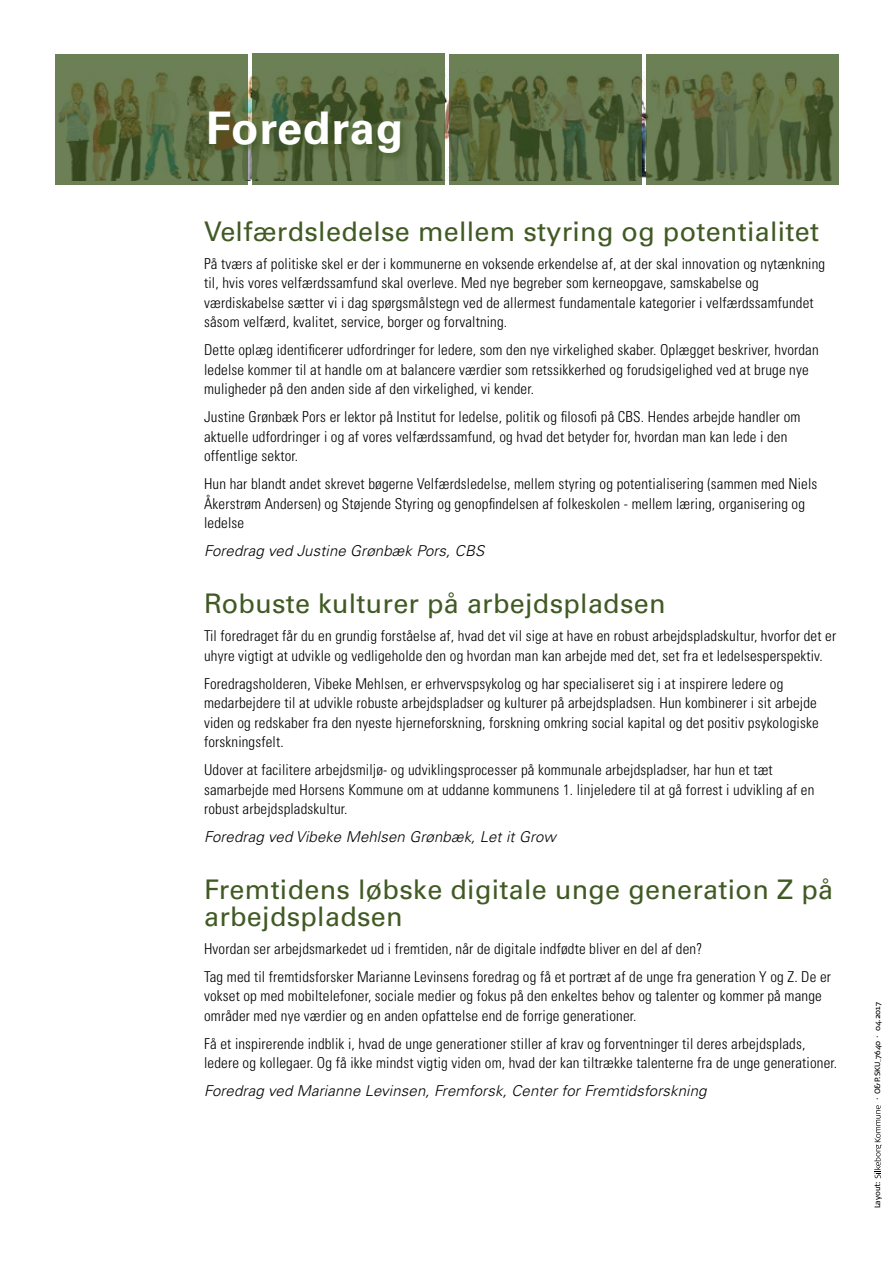
<style>
.page{position:relative;width:893px;height:1263px;background:#fff}
.page>*{position:absolute;margin:0;border:0;box-sizing:border-box;transform-origin:0 0}
.t1{font:700 45px "Univers LT Std";letter-spacing:.025em;color:#fff}
.t2{font:27px/27px "Univers LT Std";letter-spacing:.01em;color:#415a24}
.t3{font:300 condensed 15px/19.5px "Univers LT Std";letter-spacing:.01em;color:#000}
.t4{font:italic 300 15px "Univers LT Std";letter-spacing:.01em;color:#000}
.t5{font:7.65px "Signa Normal";letter-spacing:-.005em;color:#000}
</style>
<div class="page">
<svg style="left:874px;top:1105px;width:8px;height:73px"></svg>
<svg style="left:55px;top:54px;width:193px;height:131px;background:#617247"></svg>
<svg style="left:252px;top:53px;width:193px;height:132px;background:#5f7147"></svg>
<svg style="left:449px;top:54px;width:193px;height:131px;background:#5c6d44"></svg>
<svg style="left:646px;top:54px;width:193px;height:131px;background:#5f7046"></svg>
<div style="left:207px;top:109px;width:201px;height:53px;background:#415a24;opacity:.75"></div>
<h1 class="t1" style="left:206px;top:102px;width:199px">Foredrag</h1>
<h2 class="t2" style="left:204px;top:218px;width:617px">Velfærdsledelse mellem styring og potentialitet</h2>
<p class="t3" style="left:204px;top:254px;width:623px">På tværs af politiske skel er der i kommunerne en voksende erkendelse af, at der skal innovation og nytænkning til, hvis vores velfærdssamfund skal overleve. Med nye begreber som kerneopgave, samskabelse og værdiskabelse sætter vi i dag spørgsmålstegn ved de allermest fundamentale kategorier i velfærdssamfundet såsom velfærd, kvalitet, service, borger og forvaltning.</p>
<p class="t3" style="left:204px;top:340px;width:616px">Dette oplæg identificerer udfordringer for ledere, som den nye virkelighed skaber. Oplægget beskriver, hvordan ledelse kommer til at handle om at balancere værdier som retssikkerhed og forudsigelighed ved at bruge nye muligheder på den anden side af den virkelighed, vi kender.</p>
<p class="t3" style="left:204px;top:407px;width:598px">Justine Grønbæk Pors er lektor på Institut for ledelse, politik og filosofi på CBS. Hendes arbejde handler om aktuelle udfordringer i og af vores velfærdssamfund, og hvad det betyder for, hvordan man kan lede i den offentlige sektor.</p>
<p class="t3" style="left:204px;top:474px;width:615px">Hun har blandt andet skrevet bøgerne Velfærdsledelse, mellem styring og potentialisering (sammen med Niels<br>Åkerstrøm Andersen) og Støjende Styring og genopfindelsen af folkeskolen - mellem læring, organisering og ledelse</p>
<p class="t4" style="left:204px;top:542px;width:282px">Foredrag ved Justine Grønbæk Pors, CBS</p>
<h2 class="t2" style="left:204px;top:590px;width:463px">Robuste kulturer på arbejdspladsen</h2>
<p class="t3" style="left:204px;top:626px;width:634px">Til foredraget får du en grundig forståelse af, hvad det vil sige at have en robust arbejdspladskultur, hvorfor det er uhyre vigtigt at udvikle og vedligeholde den og hvordan man kan arbejde med det, set fra et ledelsesperspektiv.</p>
<p class="t3" style="left:204px;top:673px;width:616px">Foredragsholderen, Vibeke Mehlsen, er erhvervspsykolog og har specialiseret sig i at inspirere ledere og medarbejdere til at udvikle robuste arbejdspladser og kulturer på arbejdspladsen. Hun kombinerer i sit arbejde viden og redskaber fra den nyeste hjerneforskning, forskning omkring social kapital og det positiv psykologiske forskningsfelt.</p>
<p class="t3" style="left:204px;top:760px;width:612px">Udover at facilitere arbejdsmiljø- og udviklingsprocesser på kommunale arbejdspladser, har hun et tæt samarbejde med Horsens Kommune om at uddanne kommunens 1. linjeledere til at gå forrest i udvikling af en robust arbejdspladskultur.</p>
<p class="t4" style="left:204px;top:828px;width:353px">Foredrag ved Vibeke Mehlsen Grønbæk, Let it Grow</p>
<h2 class="t2" style="left:204px;top:876px;width:631px">Fremtidens løbske digitale unge generation Z på arbejdspladsen</h2>
<p class="t3" style="left:204px;top:934px;width:628px;line-height:28px">Hvordan ser arbejdsmarkedet ud i fremtiden, når de digitale indfødte bliver en del af den?<br>Tag med til fremtidsforsker Marianne Levinsens foredrag og få et portræt af de unge fra generation Y og Z. De er</p>
<p class="t3" style="left:204px;top:986px;width:619px">vokset op med mobiltelefoner, sociale medier og fokus på den enkeltes behov og talenter og kommer på mange områder med nye værdier og en anden opfattelse end de forrige generationer.</p>
<p class="t3" style="left:204px;top:1034px;width:634px">Få et inspirerende indblik i, hvad de unge generationer stiller af krav og forventninger til deres arbejdsplads, ledere og kollegaer. Og få ikke mindst vigtig viden om, hvad der kan tiltrække talenterne fra de unge generationer.</p>
<p class="t4" style="left:204px;top:1082px;width:504px">Foredrag ved Marianne Levinsen, Fremforsk, Center for Fremtidsforskning</p>
<p class="t5" style="left:873px;top:1101px;width:100px;rotate:-90deg">· O&amp;P.SKU_7640 · 04.2017</p>
<p class="t5" style="left:873px;top:1208px;width:28px;rotate:-90deg">Layout:</p>
</div>
